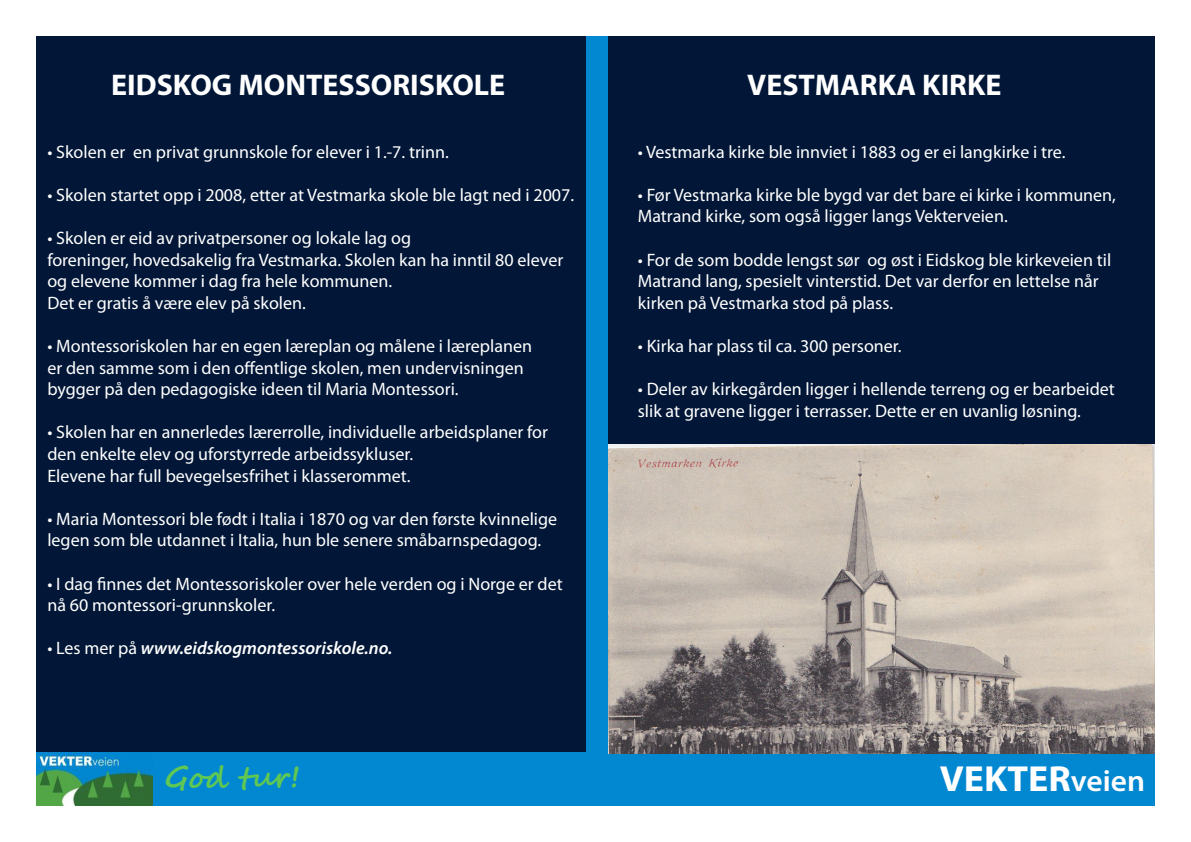
<style>
.page{position:relative;width:1191px;height:842px;background:#fff}
.page>*{position:absolute;margin:0;border:0;box-sizing:border-box;transform-origin:0 0}
.t1{font:700 36.4px "Myriad Pro";color:#fff;scale:1.04 1}
.t2{font:700 30px "Myriad Pro";color:#fff}
.t3{font:700 30px "Segoe Script";color:#60c852}
.t4{font:18px "Myriad Pro";color:#fff}
.t5{font:italic 600 18px "Myriad Pro";color:#fff}
.s1{font-weight:400;font-style:normal}
.s2{font-weight:600;font-size:30.3px}
</style>
<div class="page">
<div style="left:36px;top:36px;width:1119px;height:770px;background:#021737"></div>
<div style="left:40px;top:752px;width:1115px;height:54px;background:#0288d1"></div>
<img style="left:36px;top:752px;width:117px;height:53px">
<img style="left:608px;top:445px;width:547px;height:308px">
<div style="left:586px;top:36px;width:22px;height:769px;background:#0288d1"></div>
<p class="t2" style="left:111px;top:65px;width:395px">EIDSKOG MONTESSORISKOLE</p>
<p class="t4" style="left:47px;top:140px;width:403px">• Skolen er en privat grunnskole for elever i 1.-7. trinn.</p>
<p class="t4" style="left:47px;top:184px;width:528px">• Skolen startet opp i 2008, etter at Vestmarka skole ble lagt ned i 2007.</p>
<p class="t4" style="left:47px;top:227px;width:365px">• Skolen er eid av privatpersoner og lokale lag og</p>
<p class="t4" style="left:47px;top:248px;width:517px">foreninger, hovedsakelig fra Vestmarka. Skolen kan ha inntil 80 elever</p>
<p class="t4" style="left:47px;top:270px;width:346px">og elevene kommer i dag fra hele kommunen.</p>
<p class="t4" style="left:47px;top:292px;width:260px">Det er gratis å være elev på skolen.</p>
<p class="t4" style="left:47px;top:335px;width:486px">• Montessoriskolen har en egen læreplan og målene i læreplanen</p>
<p class="t4" style="left:47px;top:356px;width:478px">er den samme som i den offentlige skolen, men undervisningen</p>
<p class="t4" style="left:47px;top:378px;width:413px">bygger på den pedagogiske ideen til Maria Montessori.</p>
<p class="t4" style="left:47px;top:421px;width:502px">• Skolen har en annerledes lærerrolle, individuelle arbeidsplaner for</p>
<p class="t4" style="left:47px;top:443px;width:367px">den enkelte elev og uforstyrrede arbeidssykluser.</p>
<p class="t4" style="left:47px;top:464px;width:365px">Elevene har full bevegelsesfrihet i klasserommet.</p>
<p class="t4" style="left:47px;top:508px;width:511px">• Maria Montessori ble født i Italia i 1870 og var den første kvinnelige</p>
<p class="t4" style="left:47px;top:529px;width:495px">legen som ble utdannet i Italia, hun ble senere småbarnspedagog.</p>
<p class="t4" style="left:47px;top:572px;width:517px">• I dag finnes det Montessoriskoler over hele verden og i Norge er det</p>
<p class="t4" style="left:47px;top:594px;width:229px">nå 60 montessori-grunnskoler.</p>
<p class="t5" style="left:47px;top:637px;width:346px"><span class="s1">• Les mer på</span> www.eidskogmontessoriskole.no.</p>
<p class="t2" style="left:747px;top:65px;width:256px">VESTMARKA KIRKE</p>
<p class="t4" style="left:638px;top:140px;width:429px">• Vestmarka kirke ble innviet i 1883 og er ei langkirke i tre.</p>
<p class="t4" style="left:638px;top:184px;width:480px">• Før Vestmarka kirke ble bygd var det bare ei kirke i kommunen,</p>
<p class="t4" style="left:638px;top:205px;width:371px">Matrand kirke, som også ligger langs Vekterveien.</p>
<p class="t4" style="left:638px;top:248px;width:475px">• For de som bodde lengst sør og øst i Eidskog ble kirkeveien til</p>
<p class="t4" style="left:638px;top:270px;width:462px">Matrand lang, spesielt vinterstid. Det var derfor en lettelse når</p>
<p class="t4" style="left:638px;top:292px;width:257px">kirken på Vestmarka stod på plass.</p>
<p class="t4" style="left:638px;top:335px;width:265px">• Kirka har plass til ca. 300 personer.</p>
<p class="t4" style="left:638px;top:378px;width:478px">• Deler av kirkegården ligger i hellende terreng og er bearbeidet</p>
<p class="t4" style="left:638px;top:400px;width:444px">slik at gravene ligger i terrasser. Dette er en uvanlig løsning.</p>
<p class="t3" style="left:164px;top:753px;width:137px">God tur!</p>
<p class="t1" style="left:939px;top:755px;width:199px">VEKTER<span class="s2">veien</span></p>
</div>
